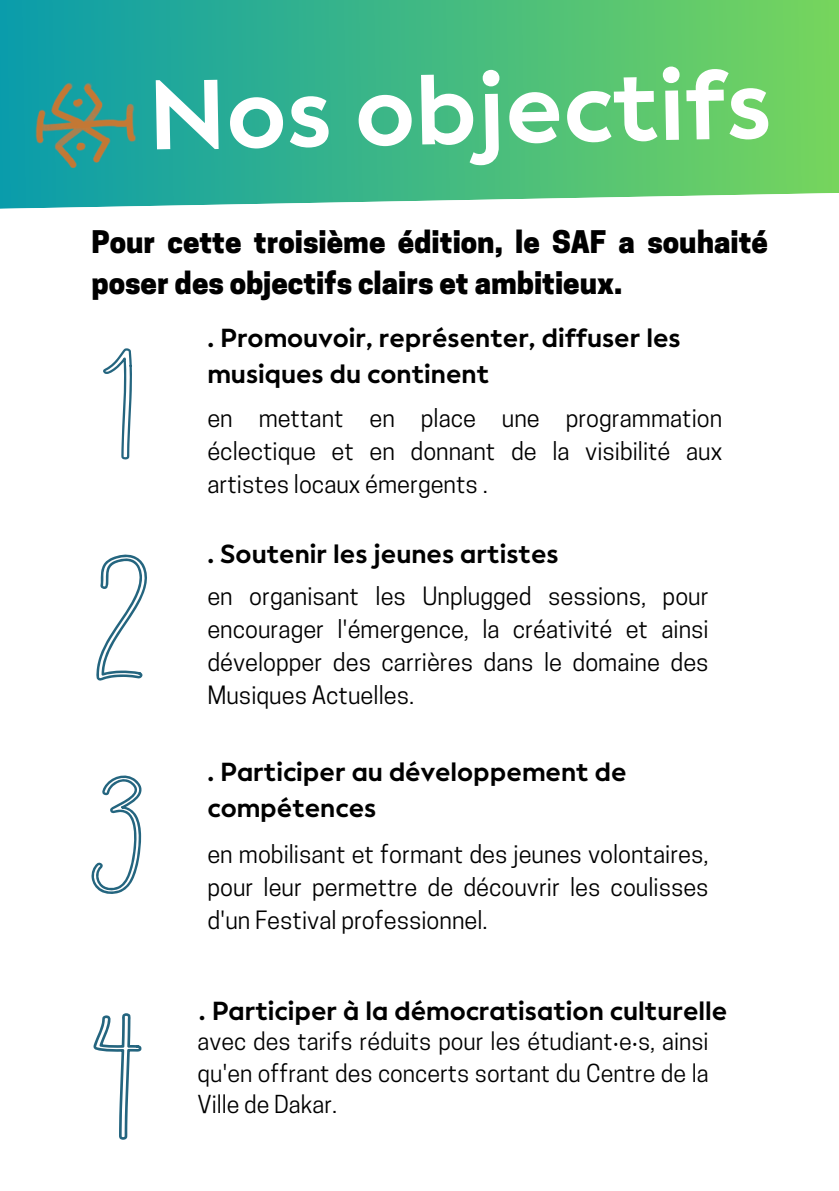
<style>
.page{position:relative;width:839px;height:1191px;background:#fff}
.page>*{position:absolute;margin:0;border:0;box-sizing:border-box;transform-origin:0 0}
.t1{font:700 97.4px "Facundo";color:#fff}
.t2{font:800 29.2px/40.4px "Cooper Hewitt";color:#000}
.t3{font:700 26px/36px "Facundo";color:#000}
.t4{font:23.8px/33px "Cooper Hewitt";color:#000;text-align:justify}
.t5{font:23.2px/31.6px "Cooper Hewitt";color:#000;text-align:justify}
.s1{font-family:"Noto Sans"}
</style>
<div class="page">
<svg style="left:0;top:0;width:838px;height:209px"></svg>
<svg style="left:103px;top:348px;width:29px;height:111px"></svg>
<svg style="left:96px;top:554px;width:51px;height:126px"></svg>
<svg style="left:91px;top:775px;width:50px;height:119px"></svg>
<svg style="left:93px;top:1013px;width:48px;height:126px"></svg>
<img style="left:0;top:48px;width:172px;height:147px">
<p class="t1" style="left:147px;top:51px;width:625px;rotate:-1deg">Nos objectifs</p>
<h1 class="t2" style="left:91px;top:226px;width:678px">Pour cette troisième édition, le SAF a souhaité poser des objectifs clairs et ambitieux.</h1>
<h2 class="t3" style="left:207px;top:320px;width:474px">. Promouvoir, représenter, diffuser les musiques du continent</h2>
<p class="t4" style="left:207px;top:405px;width:516px">en mettant en place une programmation éclectique et en donnant de la visibilité aux artistes locaux émergents .</p>
<h3 class="t3" style="left:207px;top:536px;width:353px">. Soutenir les jeunes artistes</h3>
<h3 class="t4" style="left:207px;top:582px;width:502px">en organisant les Unplugged sessions, pour encourager l'émergence, la créativité et ainsi développer des carrières dans le domaine des Musiques Actuelles.</h3>
<p class="t3" style="left:207px;top:754px;width:420px">. Participer au développement de compétences</p>
<h3 class="t4" style="left:207px;top:841px;width:502px">en mobilisant et formant des jeunes volontaires, pour leur permettre de découvrir les coulisses d'un Festival professionnel.</h3>
<h3 class="t3" style="left:199px;top:993px;width:530px">. Participer à la démocratisation culturelle</h3>
<p class="t5" style="left:197px;top:1029px;width:512px">avec des tarifs réduits pour les étudiant<span class="s1">‧</span>e<span class="s1">‧</span>s, ainsi qu'en offrant des concerts sortant du Centre de la Ville de Dakar.</p>
</div>
